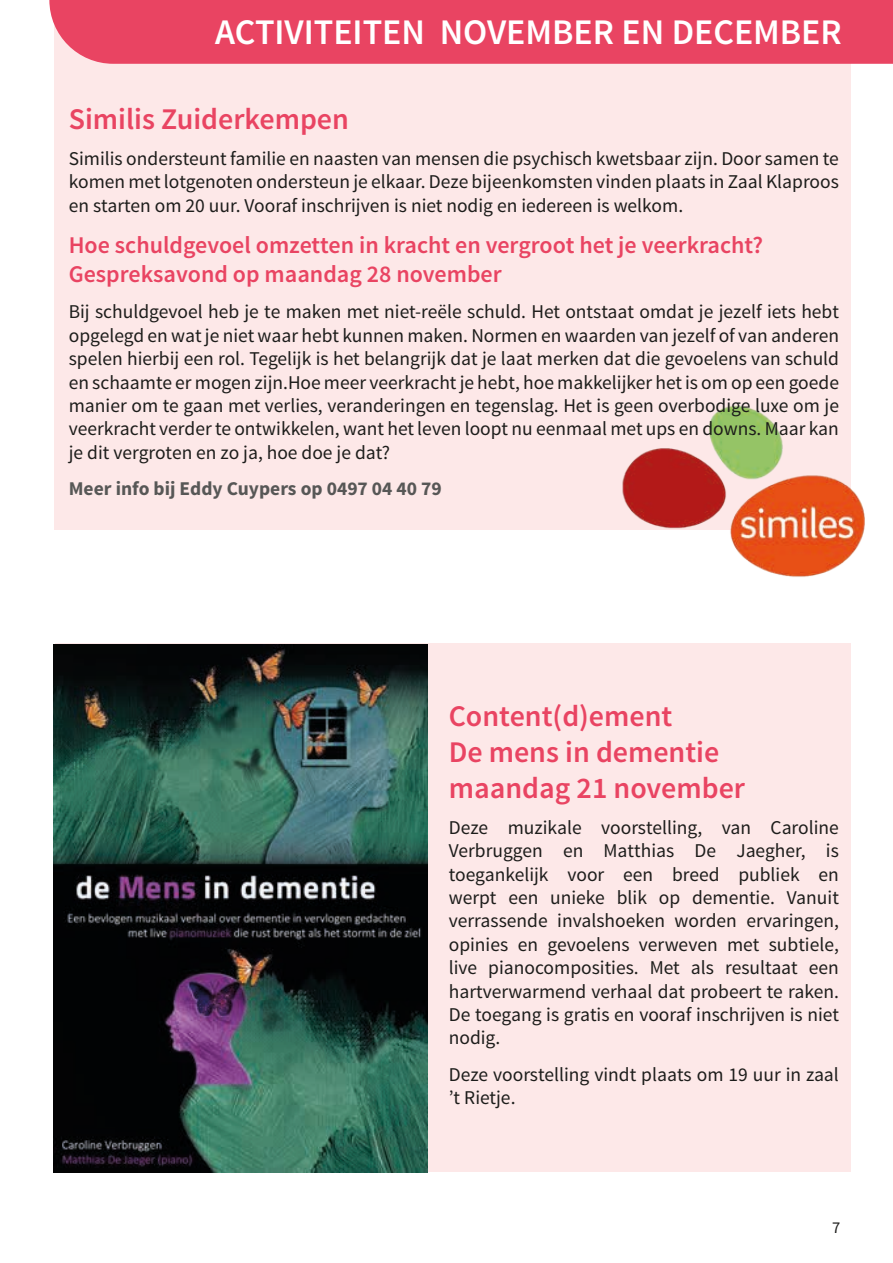
<style>
.page{position:relative;width:893px;height:1263px;background:#fff}
.page>*{position:absolute;margin:0;border:0;box-sizing:border-box;transform-origin:0 0}
.t1{font:600 36px "Source Sans Pro";color:#fff}
.t2{font:600 30px/36px "Source Sans Pro";color:#e94462}
.t3{font:600 24px/28.8px "Source Sans Pro";color:#e94462}
.t4{font:19.5px/23.4px "Source Sans Pro";color:#1d1d1b;text-align:justify}
.t5{font:700 19.5px "Source Sans Pro";color:#575756}
.t6{font:16.5px "Source Sans Pro";color:#1d1d1b}
</style>
<div class="page">
<div style="left:54px;top:0;width:797px;height:529px;background:#fde8e8"></div>
<div style="left:55px;top:643px;width:796px;height:529px;background:#fde8e8"></div>
<img style="left:619px;top:405px;width:246px;height:172px">
<div style="left:49px;top:0;width:844px;height:64px;background:#e94462"></div>
<img style="left:54px;top:644px;width:373px;height:528px">
<h1 class="t1" style="left:215px;top:9px;width:628px">ACTIVITEITEN NOVEMBER EN DECEMBER</h1>
<h2 class="t2" style="left:69px;top:102px;width:282px">Similis Zuiderkempen</h2>
<p class="t4" style="left:69px;top:147px;width:772px">Similis ondersteunt familie en naasten van mensen die psychisch kwetsbaar zijn. Door samen te komen met lotgenoten ondersteun je elkaar. Deze bijeenkomsten vinden plaats in Zaal Klaproos en starten om 20 uur. Vooraf inschrijven is niet nodig en iedereen is welkom.</p>
<p class="t3" style="left:69px;top:232px;width:696px">Hoe schuldgevoel omzetten in kracht en vergroot het je veerkracht?<br>Gespreksavond op maandag 28 november</p>
<p class="t4" style="left:69px;top:300px;width:772px">Bij schuldgevoel heb je te maken met niet-reële schuld. Het ontstaat omdat je jezelf iets hebt opgelegd en wat je niet waar hebt kunnen maken. Normen en waarden van jezelf of van anderen spelen hierbij een rol. Tegelijk is het belangrijk dat je laat merken dat die gevoelens van schuld en schaamte er mogen zijn.Hoe meer veerkracht je hebt, hoe makkelijker het is om op een goede manier om te gaan met verlies, veranderingen en tegenslag. Het is geen overbodige luxe om je veerkracht verder te ontwikkelen, want het leven loopt nu eenmaal met ups en downs. Maar kan je dit vergroten en zo ja, hoe doe je dat?</p>
<p class="t5" style="left:69px;top:476px;width:375px">Meer info bij Eddy Cuypers op 0497 04 40 79</p>
<h2 class="t2" style="left:449px;top:698px;width:298px">Content(d)ement<br>De mens in dementie maandag 21 november</h2>
<p class="t4" style="left:449px;top:816px;width:392px">Deze muzikale voorstelling, van Caroline Verbruggen en Matthias De Jaegher, is toegankelijk voor een breed publiek en werpt een unieke blik op dementie. Vanuit verrassende invalshoeken worden ervaringen, opinies en gevoelens verweven met subtiele, live pianocomposities. Met als resultaat een hartverwarmend verhaal dat probeert te raken.<br>De toegang is gratis en vooraf inschrijven is niet nodig.</p>
<p class="t4" style="left:449px;top:1063px;width:392px">Deze voorstelling vindt plaats om 19 uur in zaal ’t Rietje.</p>
<p class="t6" style="left:832px;top:1217px;width:10px">7</p>
</div>
